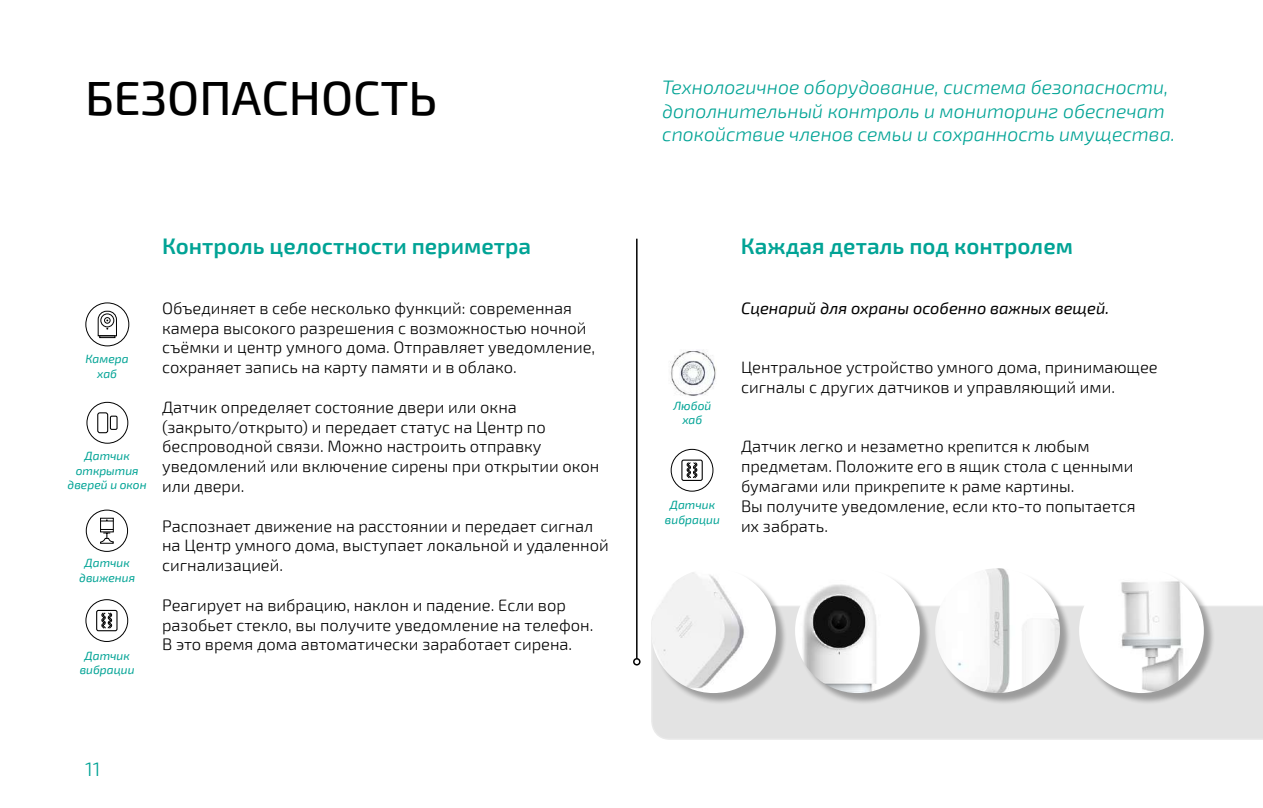
<style>
.page{position:relative;width:1263px;height:808px;background:#fff}
.page>*{position:absolute;margin:0;border:0;box-sizing:border-box;transform-origin:0 0}
.t1{font:500 48px "Exo 2";color:#000}
.t2{font:600 22.5px "Exo 2";color:#00a395}
.t3{font:italic 300 19.5px/23.4px "Exo 2";color:#00a395}
.t4{font:300 19.5px "Exo 2";color:#00a395}
.t5{font:300 16.5px/19.8px "Exo 2";color:#000}
.t6{font:italic 16.5px "Exo 2";color:#000}
.t7{font:italic 12px/14.4px "Exo 2";color:#00a395;text-align:center}
</style>
<div class="page">
<div style="left:651px;top:606px;width:612px;height:134px;background:#e3e3e3"></div>
<img style="left:670px;top:350px;width:47px;height:46px">
<svg style="left:97px;top:310px;width:20px;height:26px"></svg>
<div style="left:99px;top:335px;width:16px;height:3px;border:1px solid #000"></div>
<div style="left:86px;top:303px;width:43px;height:43px;border:1px solid #000;border-radius:50%"></div>
<div style="left:87px;top:402px;width:41px;height:41px;border:1px solid #000;border-radius:50%"></div>
<svg style="left:97px;top:412px;width:21px;height:22px"></svg>
<svg style="left:86px;top:510px;width:42px;height:42px"></svg>
<div style="left:86px;top:599px;width:42px;height:43px;border:1px solid #000;border-radius:50%"></div>
<div style="left:96px;top:610px;width:22px;height:21px;border:1px solid #000;border-radius:2px"></div>
<svg style="left:101px;top:612px;width:11px;height:17px"></svg>
<div style="left:671px;top:449px;width:42px;height:42px;border:1px solid #000;border-radius:50%"></div>
<div style="left:681px;top:459px;width:22px;height:22px;border:1px solid #000;border-radius:2px"></div>
<svg style="left:687px;top:462px;width:10px;height:16px"></svg>
<hr style="left:636px;top:239px;width:1px;height:420px;background:#000">
<div style="left:633px;top:658px;width:7px;height:7px;border:2px solid #000;border-radius:50%"></div>
<div style="left:652px;top:570px;width:135px;height:134px;background:#000;opacity:.31"></div>
<img style="left:651px;top:568px;width:125px;height:125px;border-radius:62px">
<div style="left:936px;top:570px;width:135px;height:134px;background:#000;opacity:.31"></div>
<img style="left:935px;top:568px;width:125px;height:125px;border-radius:62px">
<div style="left:796px;top:570px;width:135px;height:134px;background:#000;opacity:.31"></div>
<img style="left:795px;top:568px;width:125px;height:125px;border-radius:62px">
<div style="left:1080px;top:570px;width:135px;height:134px;background:#000;opacity:.31"></div>
<img style="left:1079px;top:568px;width:125px;height:125px;border-radius:62px">
<h1 class="t1" style="left:85px;top:70px;width:354px">БЕЗОПАСНОСТЬ</h1>
<p class="t3" style="left:662px;top:76px;width:514px">Технологичное оборудование, система безопасности, дополнительный контроль и мониторинг обеспечат спокойствие членов семьи и сохранность имущества.</p>
<h2 class="t2" style="left:162px;top:233px;width:370px">Контроль целостности периметра</h2>
<h2 class="t2" style="left:741px;top:233px;width:333px">Каждая деталь под контролем</h2>
<p class="t7" style="left:86px;top:352px;width:45px">Камера хаб</p>
<p class="t7" style="left:68px;top:449px;width:81px">Датчик открытия дверей и окон</p>
<p class="t7" style="left:79px;top:556px;width:57px">Датчик движения</p>
<p class="t7" style="left:80px;top:649px;width:56px">Датчик вибрации</p>
<p class="t5" style="left:162px;top:298px;width:435px">Объединяет в себе несколько функций: современная камера высокого разрешения с возможностью ночной съёмки и центр умного дома. Отправляет уведомление, сохраняет запись на карту памяти и в облако.</p>
<p class="t5" style="left:162px;top:397px;width:439px">Датчик определяет состояние двери или окна (закрыто/открыто) и передает статус на Центр по беспроводной связи. Можно настроить отправку уведомлений или включение сирены при открытии окон или двери.</p>
<p class="t5" style="left:162px;top:516px;width:448px">Распознает движение на расстоянии и передает сигнал на Центр умного дома, выступает локальной и удаленной сигнализацией.</p>
<p class="t5" style="left:162px;top:595px;width:433px">Реагирует на вибрацию, наклон и падение. Если вор разобьет стекло, вы получите уведомление на телефон.<br>В это время дома автоматически заработает сирена.</p>
<p class="t7" style="left:673px;top:399px;width:39px;line-height:13.5px">Любой хаб</p>
<p class="t7" style="left:665px;top:498px;width:56px">Датчик вибрации</p>
<p class="t6" style="left:741px;top:298px;width:370px">Сценарий для охраны особенно важных вещей.</p>
<p class="t5" style="left:741px;top:358px;width:418px">Центральное устройство умного дома, принимающее сигналы с других датчиков и управляющий ими.</p>
<p class="t5" style="left:741px;top:437px;width:396px">Датчик легко и незаметно крепится к любым предметам. Положите его в ящик стола с ценными бумагами или прикрепите к раме картины.<br>Вы получите уведомление, если кто-то попытается их забрать.</p>
<p class="t4" style="left:85px;top:757px;width:17px">11</p>
</div>
